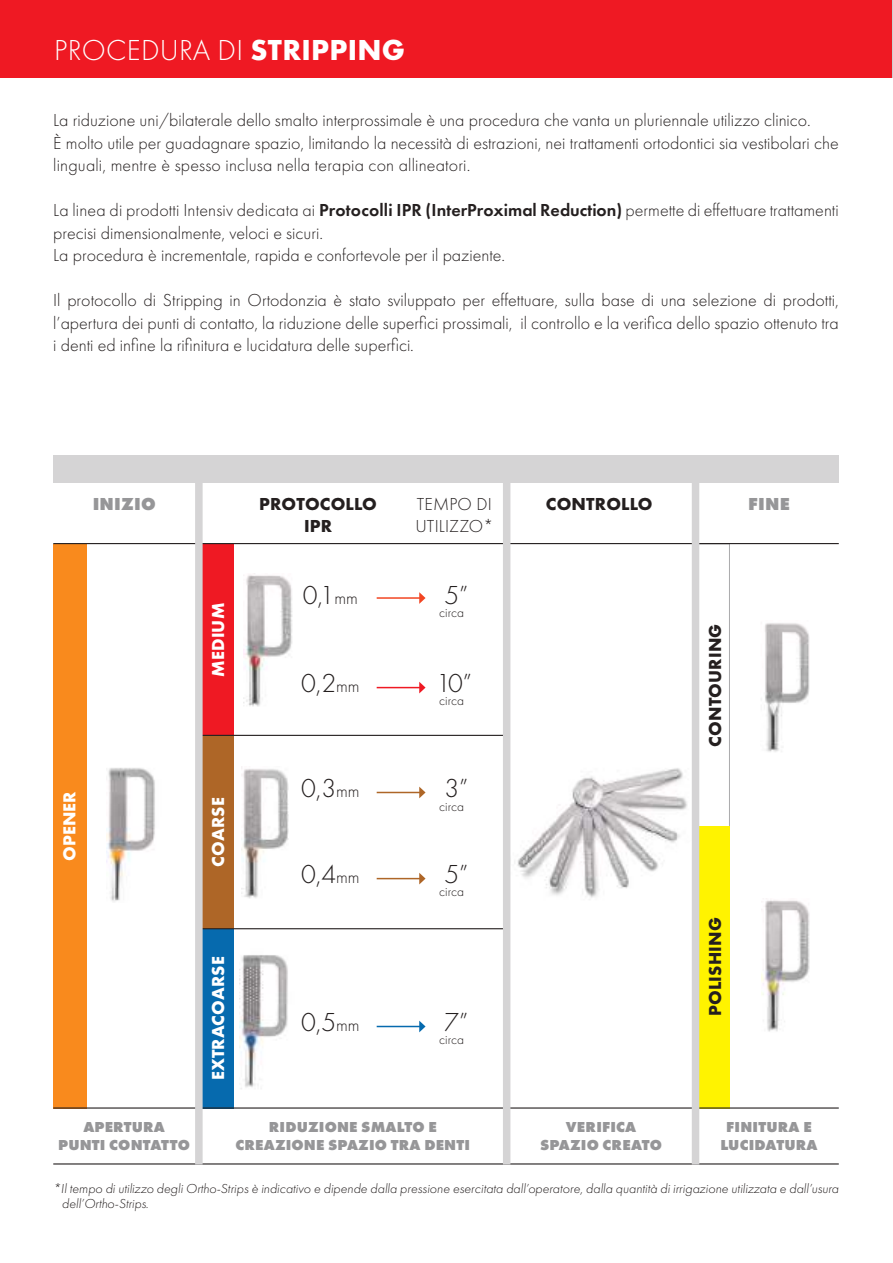
<style>
.page{position:relative;width:893px;height:1263px;background:#fff}
.page>*{position:absolute;margin:0;border:0;box-sizing:border-box;transform-origin:0 0}
.t1{font:300 30px "Futura PT";letter-spacing:.01em;color:#fff}
.t2{font:300 27px "Futura PT";color:#241f1f}
.t3{font:300 18px/22.5px "Futura PT";color:#241f1f}
.t4{font:700 18px/21.6px "Futura PT";letter-spacing:.01em;color:#241f1f;text-align:center}
.t5{font:700 18px "Futura PT";letter-spacing:.01em;color:#fff}
.t6{font:800 18px "Futura PT";letter-spacing:.01em;color:#969698}
.t7{font:800 15px/18px "Futura PT";letter-spacing:.01em;color:#969698;text-align:center}
.t8{font:italic 300 13.5px/15px "Futura PT";color:#241f1f}
.t9{font:300 13.5px "Futura PT";color:#241f1f}
.s1{font-weight:700}
.s2{font-weight:600}
.s3{font-size:18px}
</style>
<div class="page">
<img style="left:510px;top:756px;width:177px;height:152px">
<div style="left:200px;top:543px;width:34px;height:194px;background:#ef1923"></div>
<div style="left:53px;top:543px;width:33px;height:565px;background:#f98a1d"></div>
<div style="left:696px;top:826px;width:33px;height:282px;background:#fff300"></div>
<div style="left:200px;top:735px;width:34px;height:194px;background:#ae6627"></div>
<div style="left:200px;top:929px;width:34px;height:179px;background:#066aae"></div>
<div style="left:0;top:0;width:892px;height:78px;background:#ef1923"></div>
<hr style="left:53px;top:1163px;width:785px;height:1px;background:#241f1f">
<hr style="left:53px;top:1107px;width:785px;height:1px;background:#241f1f">
<div style="left:53px;top:455px;width:785px;height:28px;background:#d5d4d5"></div>
<img style="left:761px;top:623px;width:48px;height:129px">
<img style="left:761px;top:900px;width:49px;height:132px">
<img style="left:243px;top:573px;width:49px;height:134px">
<img style="left:242px;top:769px;width:46px;height:130px">
<img style="left:106px;top:768px;width:49px;height:134px">
<img style="left:239px;top:955px;width:49px;height:134px">
<hr style="left:200px;top:735px;width:306px;height:1px;background:#241f1f">
<hr style="left:376px;top:687px;width:44px;height:1px;background:#ef1923">
<svg style="left:419px;top:682px;width:6px;height:11px"></svg>
<hr style="left:376px;top:792px;width:44px;height:1px;background:#ae6627">
<svg style="left:419px;top:786px;width:6px;height:12px"></svg>
<hr style="left:376px;top:878px;width:44px;height:1px;background:#ae6627">
<svg style="left:419px;top:873px;width:6px;height:11px"></svg>
<hr style="left:376px;top:1026px;width:44px;height:1px;background:#066aae">
<svg style="left:419px;top:1020px;width:6px;height:12px"></svg>
<hr style="left:376px;top:597px;width:44px;height:2px;background:#f24522">
<svg style="left:419px;top:592px;width:6px;height:12px"></svg>
<hr style="left:53px;top:543px;width:785px;height:1px;background:#241f1f">
<hr style="left:200px;top:928px;width:306px;height:1px;background:#241f1f">
<div style="left:195px;top:469px;width:7px;height:695px;background:#d5d4d5"></div>
<div style="left:503px;top:469px;width:7px;height:695px;background:#d5d4d5"></div>
<div style="left:691px;top:469px;width:8px;height:695px;background:#d5d4d5"></div>
<hr style="left:892px;top:0;width:1px;height:78px;background:#cccccd">
<h1 class="t1" style="left:54px;top:33px;width:352px">PROCEDURA DI <span class="s1">STRIPPING</span></h1>
<p class="t3" style="left:53px;top:109px;width:786px">La riduzione uni/bilaterale dello smalto interprossimale è una procedura che vanta un pluriennale utilizzo clinico.<br>È molto utile per guadagnare spazio, limitando la necessità di estrazioni, nei trattamenti ortodontici sia vestibolari che linguali, mentre è spesso inclusa nella terapia con allineatori.</p>
<p class="t3" style="left:53px;top:199px;width:786px">La linea di prodotti Intensiv dedicata ai <span class="s2">Protocolli IPR (InterProximal Reduction)</span> permette di effettuare trattamenti precisi dimensionalmente, veloci e sicuri.<br>La procedura è incrementale, rapida e confortevole per il paziente.</p>
<p class="t3" style="left:53px;top:289px;width:786px;text-align:justify">Il protocollo di Stripping in Ortodonzia è stato sviluppato per effettuare, sulla base di una selezione di prodotti, l’apertura dei punti di contatto, la riduzione delle superfici prossimali, il controllo e la verifica dello spazio ottenuto tra i denti ed infine la rifinitura e lucidatura delle superfici.</p>
<p class="t3" style="left:415px;top:493px;width:79px;line-height:21.6px">TEMPO DI<br>UTILIZZO*</p>
<p class="t6" style="left:93px;top:492px;width:64px">INIZIO</p>
<p class="t4" style="left:545px;top:493px;width:108px">CONTROLLO</p>
<p class="t6" style="left:748px;top:492px;width:43px">FINE</p>
<p class="t4" style="left:259px;top:493px;width:119px">PROTOCOLLO<br>IPR</p>
<p class="t5" style="left:58px;top:861px;width:71px;rotate:-90deg">OPENER</p>
<p class="t5" style="left:206px;top:677px;width:75px;rotate:-90deg">MEDIUM</p>
<p class="t5" style="left:206px;top:866px;width:70px;rotate:-90deg">COARSE</p>
<p class="t5" style="left:206px;top:1080px;width:125px;rotate:-90deg">EXTRACOARSE</p>
<h2 class="t2" style="left:302px;top:579px;width:57px">0,1<span class="s3">mm</span></h2>
<h2 class="t2" style="left:301px;top:668px;width:60px">0,2<span class="s3">mm</span></h2>
<h2 class="t2" style="left:301px;top:773px;width:60px">0,3<span class="s3">mm</span></h2>
<h2 class="t2" style="left:301px;top:859px;width:60px">0,4<span class="s3">mm</span></h2>
<h2 class="t2" style="left:301px;top:1006px;width:60px">0,5<span class="s3">mm</span></h2>
<h2 class="t2" style="left:444px;top:579px;width:26px">5”</h2>
<p class="t9" style="left:439px;top:605px;width:26px">circa</p>
<h2 class="t2" style="left:436px;top:668px;width:37px">10”</h2>
<p class="t9" style="left:439px;top:693px;width:26px">circa</p>
<h2 class="t2" style="left:444px;top:773px;width:26px">3”</h2>
<p class="t9" style="left:439px;top:798px;width:26px">circa</p>
<h2 class="t2" style="left:444px;top:859px;width:26px">5”</h2>
<p class="t9" style="left:439px;top:884px;width:26px">circa</p>
<h2 class="t2" style="left:444px;top:1006px;width:26px">7”</h2>
<p class="t9" style="left:439px;top:1032px;width:26px">circa</p>
<p class="t4" style="left:703px;top:747px;width:124px;rotate:-90deg">CONTOURING</p>
<p class="t4" style="left:703px;top:1016px;width:100px;rotate:-90deg">POLISHING</p>
<p class="t7" style="left:58px;top:1118px;width:133px">APERTURA<br>PUNTI CONTATTO</p>
<p class="t7" style="left:235px;top:1118px;width:236px">RIDUZIONE SMALTO E<br>CREAZIONE SPAZIO TRA DENTI</p>
<p class="t7" style="left:540px;top:1118px;width:123px">VERIFICA<br>SPAZIO CREATO</p>
<p class="t8" style="left:62px;top:1181px;width:778px;text-indent:-9px">*Il tempo di utilizzo degli Ortho-Strips è indicativo e dipende dalla pressione esercitata dall’operatore, dalla quantità di irrigazione utilizzata e dall’usura dell’Ortho-Strips.</p>
<p class="t7" style="left:720px;top:1118px;width:99px">FINITURA E<br>LUCIDATURA</p>
</div>
